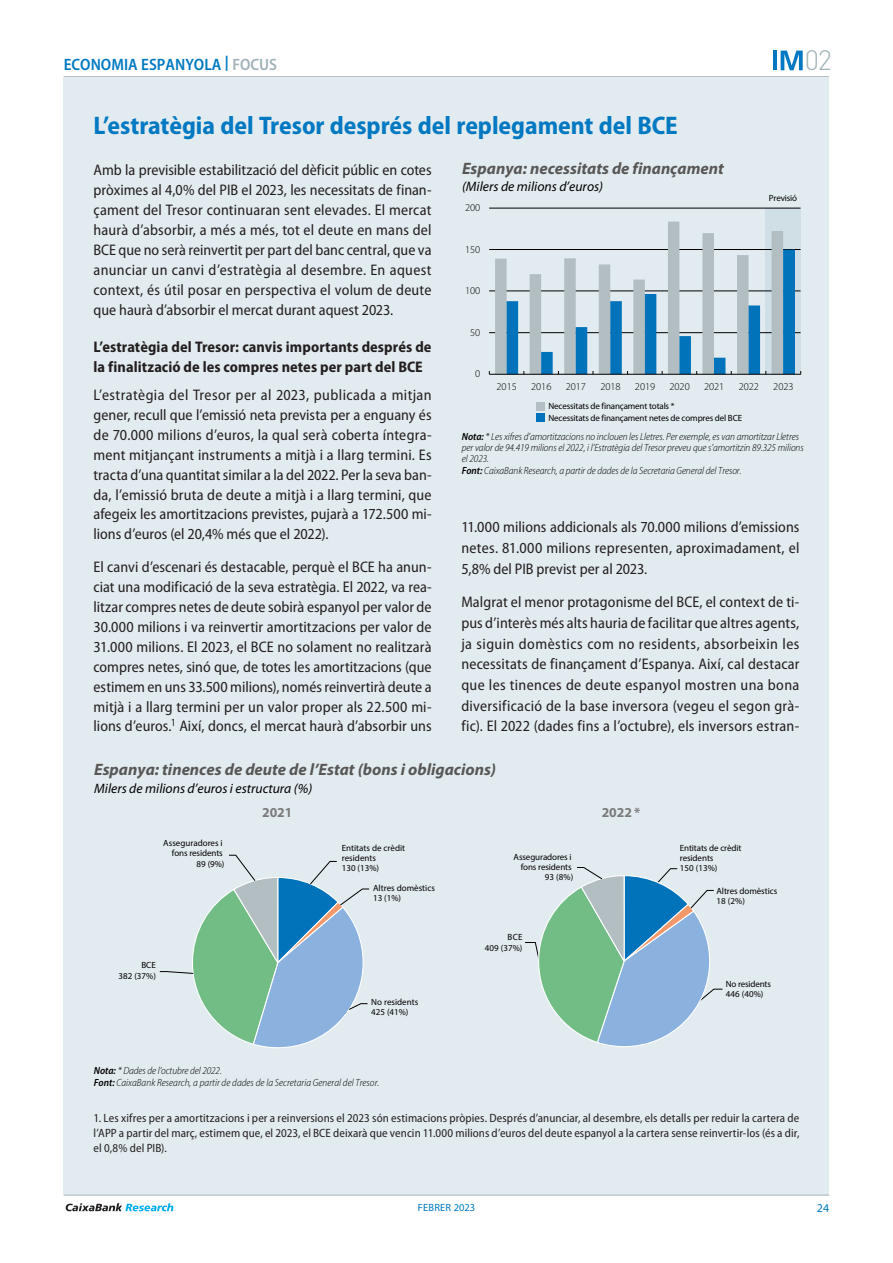
<style>
.page{position:relative;width:893px;height:1263px;background:#fff}
.page>*{position:absolute;margin:0;border:0;box-sizing:border-box;transform-origin:0 0}
.t1{font:300 27.6px "DIN Pro";color:#a1b3b9}
.Subt_Coyuntura{font:700 semi-condensed 25.5px "Myriad Pro";color:#0079c2}
.t2{font:italic 700 16.5px "Myriad Pro";color:#575756}
.t3{font:600 semi-condensed 16.5px "Myriad Pro";color:#0079c2}
.Texto_Focus{font:semi-condensed 15.3px/20px "Myriad Pro";letter-spacing:.005em;color:#231f20;text-align:justify}
.Subtitulo_Focus{font:700 semi-condensed 15.3px/20px "Myriad Pro";letter-spacing:.005em;color:#231f20}
.t4{font:italic 13.65px "Myriad Pro";color:#000}
.t5{font:700 13.65px "Myriad Pro";color:#7b7b7b}
.Notas_Focus{font:semi-condensed 12px/15px "Myriad Pro";letter-spacing:.01em;color:#231f20;text-align:justify}
.t6{font:12px "Myriad Pro";color:#0079c2}
.t7{font:italic 300 semi-condensed 10.5px/11.2px "Myriad Pro";letter-spacing:-.005em;color:#000}
.t8{font:300 10.5px "Myriad Pro";letter-spacing:-.005em;color:#000}
.t9{font:10.5px "Myriad Pro";letter-spacing:.02em;color:#0079c2}
.t10{font:9px/10.2px "Myriad Pro";letter-spacing:-.01em;color:#000}
.s1{color:#a1b3b9}
.s2{font-weight:600}
</style>
<div class="page">
<hr style="left:64px;top:76px;width:765px;height:1px;background:#a1b3b9">
<div style="left:64px;top:77px;width:765px;height:1118px;background:#e2ebf0"></div>
<hr style="left:64px;top:1195px;width:765px;height:1px;background:#a1b3b9">
<svg style="left:66px;top:1203px;width:107px;height:8px"></svg>
<svg style="left:781px;top:51px;width:22px;height:19px"></svg>
<hr style="left:773px;top:51px;width:4px;height:19px;background:#0079c2">
<div style="left:765px;top:208px;width:36px;height:166px;background:#d0dee6"></div>
<hr style="left:489px;top:208px;width:312px;height:1px;background:#000">
<hr style="left:489px;top:374px;width:312px;height:1px;background:#000">
<svg style="left:489px;top:222px;width:312px;height:152px"></svg>
<div style="left:536px;top:402px;width:8px;height:9px;background:#b2bec2"></div>
<div style="left:536px;top:414px;width:8px;height:8px;background:#0073bb"></div>
<svg style="left:159px;top:855px;width:210px;height:193px"></svg>
<svg style="left:525px;top:867px;width:198px;height:180px"></svg>
<p class="t3" style="left:64px;top:55px;width:215px">ECONOMIA ESPANYOLA <sup>|</sup> <span class="s1">FOCUS</span></p>
<h1 class="t1" style="left:805px;top:39px;width:29px">02</h1>
<p class="Subt_Coyuntura" style="left:94px;top:111px;width:586px">L’estratègia del Tresor després del replegament del BCE</p>
<p class="Texto_Focus" style="left:94px;top:160px;width:340px">Amb la previsible estabilització del dèficit públic en cotes pròximes al 4,0% del PIB el 2023, les necessitats de finan&shy;çament del Tresor continuaran sent elevades. El mercat haurà d’absorbir, a més a més, tot el deute en mans del BCE que no serà reinvertit per part del banc central, que va anunciar un canvi d’estratègia al desembre. En aquest context, és útil posar en perspectiva el volum de deute que haurà d’absorbir el mercat durant aquest 2023.</p>
<p class="Subtitulo_Focus" style="left:94px;top:337px;width:340px">L’estratègia del Tresor: canvis importants després de la finalització de les compres netes per part del BCE</p>
<p class="Texto_Focus" style="left:94px;top:385px;width:340px">L’estratègia del Tresor per al 2023, publicada a mitjan gener, recull que l’emissió neta prevista per a enguany és de 70.000 milions d’euros, la qual serà coberta íntegra&shy;ment mitjançant instruments a mitjà i a llarg termini. Es tracta d’una quantitat similar a la del 2022. Per la seva ban&shy;da, l’emissió bruta de deute a mitjà i a llarg termini, que afegeix les amortitzacions previstes, pujarà a 172.500 mi&shy;lions d’euros (el 20,4% més que el 2022).</p>
<p class="Texto_Focus" style="left:94px;top:557px;width:340px">El canvi d’escenari és destacable, perquè el BCE ha anun&shy;ciat una modificació de la seva estratègia. El 2022, va rea&shy;litzar compres netes de deute sobirà espanyol per valor de 30.000 milions i va reinvertir amortitzacions per valor de 31.000 milions. El 2023, el BCE no solament no realitzarà compres netes, sinó que, de totes les amortitzacions (que estimem en uns 33.500 milions), només reinvertirà deute a mitjà i a llarg termini per un valor proper als 22.500 mi&shy;lions d’euros.<sup>1</sup> Així, doncs, el mercat haurà d’absorbir uns</p>
<p class="t2" style="left:462px;top:159px;width:263px">Espanya: necessitats de finançament</p>
<p class="t4" style="left:462px;top:179px;width:143px">(Milers de milions d’euros)</p>
<p class="t10" style="left:769px;top:193px;width:30px">Previsió</p>
<p class="t8" style="left:465px;top:202px;width:17px">200</p>
<p class="t8" style="left:465px;top:243px;width:17px">150</p>
<p class="t8" style="left:465px;top:285px;width:17px">100</p>
<p class="t8" style="left:470px;top:326px;width:12px">50</p>
<p class="t8" style="left:475px;top:368px;width:7px">0</p>
<p class="t8" style="left:497px;top:380px;width:22px">2015</p>
<p class="t8" style="left:531px;top:380px;width:22px">2016</p>
<p class="t8" style="left:566px;top:380px;width:22px">2017</p>
<p class="t8" style="left:600px;top:380px;width:22px">2018</p>
<p class="t8" style="left:635px;top:380px;width:22px">2019</p>
<p class="t8" style="left:669px;top:380px;width:22px">2020</p>
<p class="t8" style="left:704px;top:380px;width:22px">2021</p>
<p class="t8" style="left:739px;top:380px;width:22px">2022</p>
<p class="t8" style="left:773px;top:380px;width:22px">2023</p>
<p class="t10" style="left:548px;top:401px;width:128px">Necessitats de finançament totals *</p>
<p class="t10" style="left:548px;top:413px;width:195px">Necessitats de finançament netes de compres del BCE</p>
<p class="t7" style="left:462px;top:431px;width:343px"><span class="s2">Nota:</span> * Les xifres d’amortitzacions no inclouen les Lletres. Per exemple, es van amortitzar Lletres per valor de 94.419 milions el 2022, i l’Estratègia del Tresor preveu que s’amortitzin 89.325 milions el 2023.<br><span class="s2">Font:</span> CaixaBank Research, a partir de dades de la Secretaria General del Tresor.</p>
<p class="Texto_Focus" style="left:461px;top:517px;width:340px;line-height:20.7px">11.000 milions addicionals als 70.000 milions d’emissions netes. 81.000 milions representen, aproximadament, el 5,8% del PIB previst per al 2023.</p>
<p class="Texto_Focus" style="left:461px;top:592px;width:340px;line-height:20.7px">Malgrat el menor protagonisme del BCE, el context de ti&shy;pus d’interès més alts hauria de facilitar que altres agents, ja siguin domèstics com no residents, absorbeixin les necessitats de finançament d’Espanya. Així, cal destacar que les tinences de deute espanyol mostren una bona diversificació de la base inversora (vegeu el segon grà&shy;fic). El 2022 (dades fins a l’octubre), els inversors estran-</p>
<p class="t2" style="left:94px;top:758px;width:403px">Espanya: tinences de deute de l’Estat (bons i obligacions)</p>
<p class="t4" style="left:94px;top:781px;width:220px">Milers de milions d’euros i estructura (%)</p>
<p class="t5" style="left:262px;top:805px;width:32px">2021</p>
<p class="t5" style="left:602px;top:805px;width:40px">2022 *</p>
<p class="t10" style="left:163px;top:838px;width:63px;text-align:right">Asseguradores i fons residents<br>89 (9%)</p>
<p class="t10" style="left:680px;top:842px;width:63px">Entitats de crèdit residents<br>150 (13%)</p>
<p class="t10" style="left:716px;top:885px;width:62px">Altres domèstics<br>18 (2%)</p>
<p class="t10" style="left:342px;top:842px;width:65px">Entitats de crèdit residents<br>130 (13%)</p>
<p class="t10" style="left:373px;top:883px;width:63px">Altres domèstics<br>13 (1%)</p>
<p class="t10" style="left:514px;top:852px;width:61px;text-align:right">Asseguradores i fons residents<br>93 (8%)</p>
<p class="t10" style="left:119px;top:960px;width:39px;line-height:10.8px;text-align:right">BCE<br>382 (37%)</p>
<p class="t10" style="left:371px;top:996px;width:49px">No residents<br>425 (41%)</p>
<p class="t7" style="left:94px;top:1065px;width:287px"><span class="s2">Nota:</span> * Dades de l’octubre del 2022.<br><span class="s2">Font:</span> CaixaBank Research, a partir de dades de la Secretaria General del Tresor.</p>
<p class="t10" style="left:485px;top:931px;width:39px;line-height:10.8px;text-align:right">BCE<br>409 (37%)</p>
<p class="t10" style="left:726px;top:978px;width:47px">No residents<br>446 (40%)</p>
<p class="Notas_Focus" style="left:94px;top:1111px;width:707px">1. Les xifres per a amortitzacions i per a reinversions el 2023 són estimacions pròpies. Després d’anunciar, al desembre, els detalls per reduir la cartera de l’APP a partir del març, estimem que, el 2023, el BCE deixarà que vencin 11.000 milions d’euros del deute espanyol a la cartera sense reinvertir-los (és a dir, el 0,8% del PIB).</p>
<p class="t9" style="left:418px;top:1202px;width:59px">FEBRER 2023</p>
<p class="t6" style="left:817px;top:1202px;width:14px">24</p>
</div>
